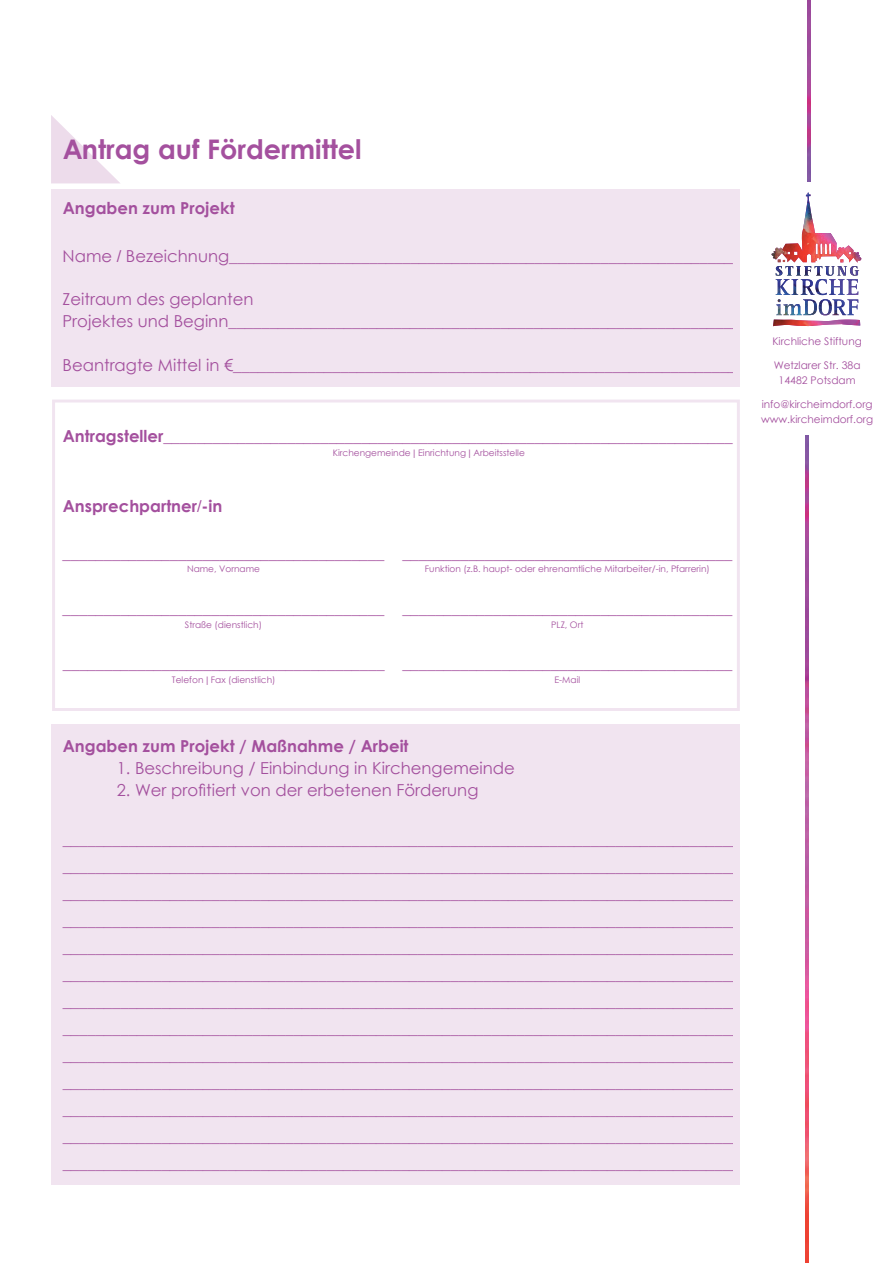
<style>
.page{position:relative;width:893px;height:1263px;background:#fff}
.page>*{position:absolute;margin:0;border:0;box-sizing:border-box;transform-origin:0 0}
.t1{font:700 27px "Century Gothic";color:#a4509e}
.t2{font:16.5px/27px "Century Gothic";color:#a4509e}
.t3{font:700 16.5px "Century Gothic";color:#a4509e}
.t4{font:10.5px/15px "Century Gothic";color:#a4509e;text-align:center}
.t5{font:9px "Century Gothic";color:#a4509e}
.s1{font-family:"Arial"}
.s2{font-family:"Arial";font-weight:400}
</style>
<div class="page">
<svg style="left:51px;top:115px;width:69px;height:68px"></svg>
<img style="left:805px;top:435px;width:4px;height:828px">
<img style="left:807px;top:0;width:4px;height:181px">
<div style="left:51px;top:724px;width:689px;height:460px;background:#f1e4f0"></div>
<div style="left:51px;top:189px;width:689px;height:198px;background:#f1e4f0"></div>
<img style="left:771px;top:193px;width:90px;height:133px">
<img style="left:776px;top:279px;width:82px;height:16px">
<h1 class="t1" style="left:63px;top:129px;width:300px">Antrag auf Fördermittel</h1>
<p class="t3" style="left:63px;top:196px;width:173px">Angaben zum Projekt</p>
<p class="t2" style="left:63px;top:243px;width:680px">Name <span class="s1">/</span> Bezeichnung______________________________________________________________</p>
<p class="t2" style="left:63px;top:288px;width:679px;line-height:22px">Zeitraum des geplanten<br>Projektes und Beginn______________________________________________________________</p>
<p class="t2" style="left:63px;top:352px;width:675px">Beantragte Mittel in €_____________________________________________________________</p>
<p class="t3" style="left:63px;top:424px;width:671px">Antragsteller_____________________________________________________________________</p>
<p class="t5" style="left:333px;top:446px;width:194px">Kirchengemeinde <span class="s1">|</span> Einrichtung <span class="s1">|</span> Arbeitsstelle</p>
<p class="t3" style="left:63px;top:493px;width:161px">Ansprechpartner<span class="s2">/</span>-in</p>
<p class="t3" style="left:63px;top:540px;width:323px">_______________________________________</p>
<p class="t5" style="left:187px;top:563px;width:74px">Name, Vorname</p>
<p class="t3" style="left:402px;top:540px;width:331px">________________________________________</p>
<p class="t5" style="left:425px;top:563px;width:287px">Funktion (z.B. haupt- oder ehrenamtliche Mitarbeiter/-in, Pfarrerin)</p>
<p class="t3" style="left:63px;top:596px;width:323px">_______________________________________</p>
<p class="t5" style="left:185px;top:618px;width:79px">Straße (dienstlich)</p>
<p class="t3" style="left:402px;top:596px;width:331px">________________________________________</p>
<p class="t5" style="left:551px;top:618px;width:34px">PLZ, Ort</p>
<p class="t3" style="left:63px;top:651px;width:323px">_______________________________________</p>
<p class="t5" style="left:172px;top:673px;width:105px">Telefon <span class="s1">|</span> Fax (dienstlich)</p>
<p class="t3" style="left:402px;top:651px;width:331px">________________________________________</p>
<p class="t5" style="left:554px;top:673px;width:27px">E-Mail</p>
<p class="t4" style="left:772px;top:334px;width:91px">Kirchliche Stiftung</p>
<p class="t4" style="left:774px;top:358px;width:88px">Wetzlarer Str. 38a<br>14482 Potsdam</p>
<p class="t4" style="left:761px;top:397px;width:114px;text-align:left">info@kircheimdorf.org www.kircheimdorf.org</p>
<p class="t3" style="left:63px;top:733px;width:347px">Angaben zum Projekt / Maßnahme / Arbeit</p>
<p class="t2" style="left:117px;top:754px;width:400px">1. Beschreibung / Einbindung in Kirchengemeinde</p>
<p class="t2" style="left:117px;top:776px;width:363px">2. Wer profitiert von der erbetenen Förderung</p>
<p class="t2" style="left:63px;top:825px;width:678px;text-align:justify">__________________________________________________________________________________ __________________________________________________________________________________ __________________________________________________________________________________ __________________________________________________________________________________ __________________________________________________________________________________ __________________________________________________________________________________ __________________________________________________________________________________ __________________________________________________________________________________ __________________________________________________________________________________ __________________________________________________________________________________ __________________________________________________________________________________ __________________________________________________________________________________ __________________________________________________________________________________</p>
</div>
